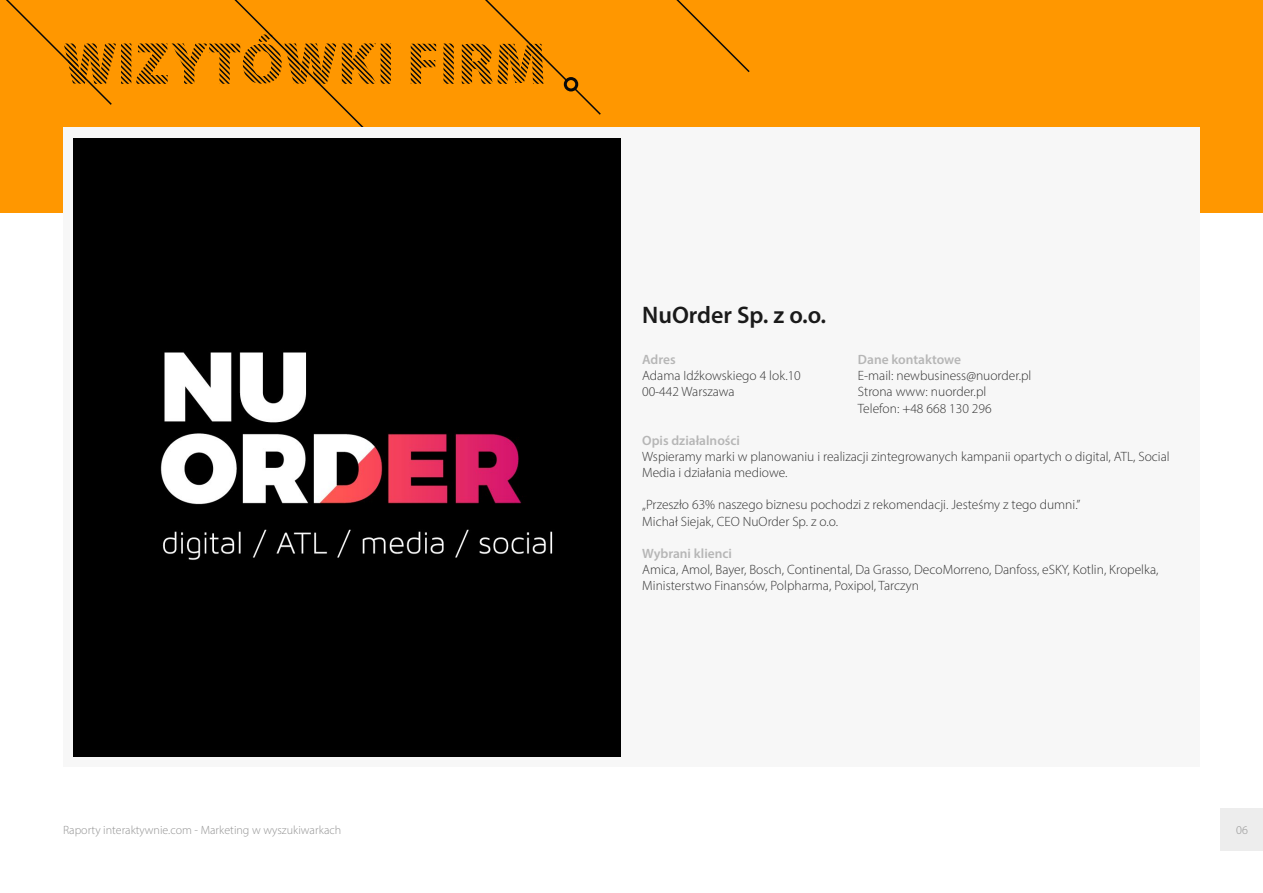
<style>
.page{position:relative;width:1263px;height:893px;background:#fff}
.page>*{position:absolute;margin:0;border:0;box-sizing:border-box;transform-origin:0 0}
.t1{font:600 24px "Myriad Pro";color:#1a1a1a}
.t2{font:300 13.5px/16.2px "Myriad Pro";color:#333}
.t3{font:600 13.5px "Myriad Pro";color:#b6b6b6}
.t4{font:300 12px "Myriad Pro";color:#929292}
</style>
<div class="page">
<div style="left:0;top:0;width:1263px;height:213px;background:#ff9700"></div>
<svg style="left:63px;top:106px;width:329px;height:22px"></svg>
<svg style="left:676px;top:0;width:74px;height:73px"></svg>
<svg style="left:573px;top:87px;width:28px;height:28px"></svg>
<svg style="left:6px;top:0;width:537px;height:106px"></svg>
<div style="left:564px;top:77px;width:14px;height:14px;border:3px solid #08090a;border-radius:50%"></div>
<div style="left:63px;top:128px;width:1137px;height:639px;background:#f7f7f7"></div>
<div style="left:74px;top:138px;width:547px;height:618px;background:#000"></div>
<img style="left:160px;top:352px;width:393px;height:208px">
<div style="left:1220px;top:809px;width:43px;height:42px;background:#ededed"></div>
<h1 class="t1" style="left:642px;top:300px;width:186px">NuOrder Sp. z o.o.</h1>
<p class="t3" style="left:642px;top:350px;width:35px">Adres</p>
<p class="t2" style="left:642px;top:367px;width:160px">Adama Idźkowskiego 4 lok.10<br>00-442 Warszawa</p>
<p class="t3" style="left:642px;top:431px;width:99px">Opis działalności</p>
<p class="t2" style="left:642px;top:448px;width:529px">Wspieramy marki w planowaniu i realizacji zintegrowanych kampanii opartych o digital, ATL, Social<br>Media i działania mediowe.</p>
<p class="t2" style="left:642px;top:497px;width:440px">„Przeszło 63% naszego biznesu pochodzi z rekomendacji. Jesteśmy z tego dumni.”<br>Michał Siejak, CEO NuOrder Sp. z o.o.</p>
<p class="t3" style="left:642px;top:545px;width:91px">Wybrani klienci</p>
<p class="t2" style="left:642px;top:561px;width:518px">Amica, Amol, Bayer, Bosch, Continental, Da Grasso, DecoMorreno, Danfoss, eSKY, Kotlin, Kropelka,<br>Ministerstwo Finansów, Polpharma, Poxipol, Tarczyn</p>
<p class="t3" style="left:858px;top:351px;width:105px">Dane kontaktowe</p>
<p class="t2" style="left:858px;top:367px;width:175px">E-mail: newbusiness@nuorder.pl<br>Strona www: nuorder.pl<br>Telefon: +48 668 130 296</p>
<p class="t4" style="left:63px;top:823px;width:280px">Raporty interaktywnie.com - Marketing w wyszukiwarkach</p>
<p class="t4" style="left:1236px;top:823px;width:13px">06</p>
</div>
